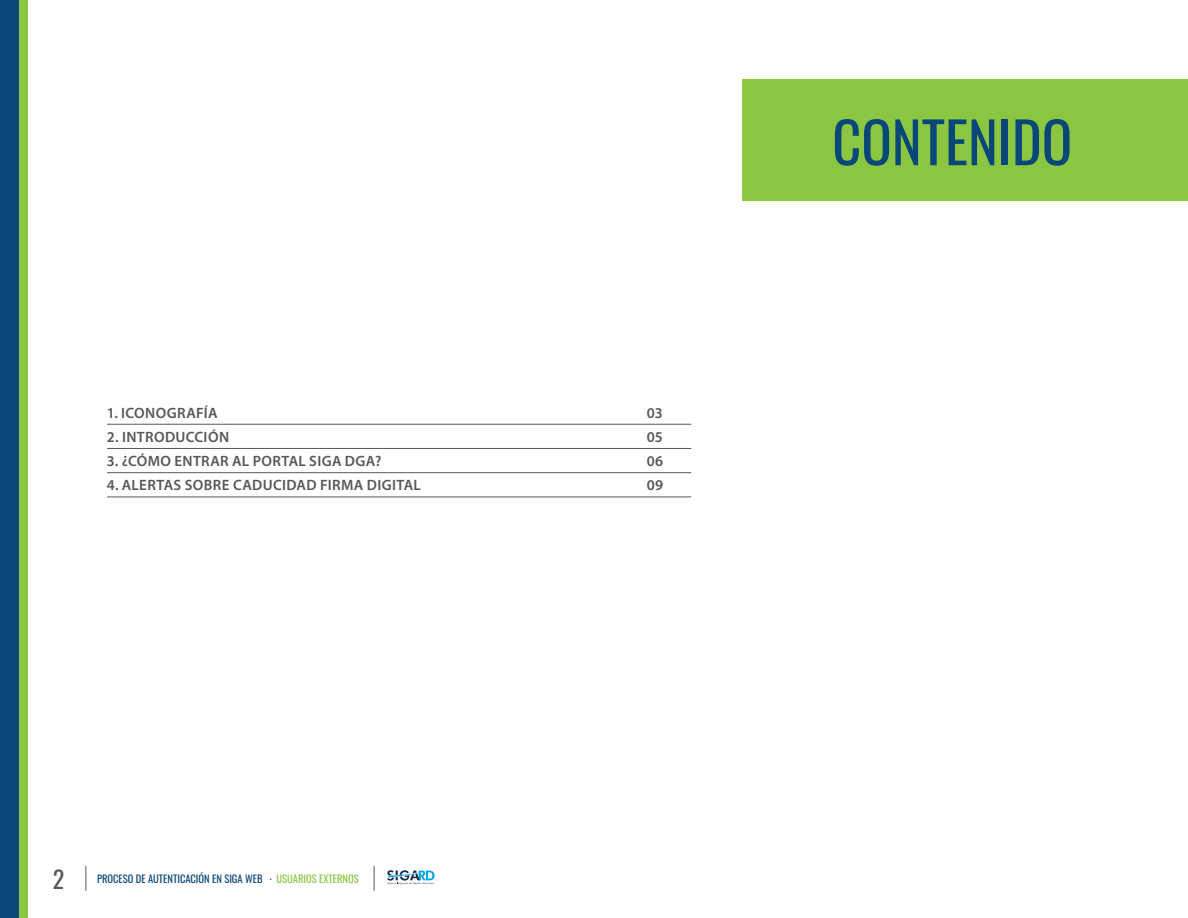
<style>
.page{position:relative;width:1188px;height:918px;background:#fff}
.page>*{position:absolute;margin:0;border:0;box-sizing:border-box;transform-origin:0 0}
.t1{font:56.55px "Oswald";color:#0a4677}
.t2{font:24px "Oswald";color:#57585a}
.t3{font:600 15px "Myriad Pro";letter-spacing:.025em;color:#57585a}
.t4{font:10.5px "Oswald";color:#0a4677}
.s1{color:#8bc642}
</style>
<div class="page">
<div style="left:0;top:0;width:28px;height:918px;background:#8bc642"></div>
<div style="left:0;top:0;width:19px;height:918px;background:#0c4779"></div>
<svg style="left:374px;top:866px;width:1px;height:25px"></svg>
<svg style="left:86px;top:866px;width:1px;height:25px"></svg>
<svg style="left:387px;top:870px;width:47px;height:15px"></svg>
<div style="left:742px;top:79px;width:446px;height:122px;background:#8bc642"></div>
<hr style="left:107px;top:424px;width:584px;height:1px;background:#57585a">
<hr style="left:107px;top:497px;width:584px;height:1px;background:#57585a">
<hr style="left:107px;top:448px;width:584px;height:1px;background:#57585a">
<hr style="left:107px;top:472px;width:584px;height:1px;background:#57585a">
<p class="t3" style="left:107px;top:404px;width:112px">1. ICONOGRAFÍA</p>
<p class="t3" style="left:647px;top:404px;width:17px">03</p>
<p class="t3" style="left:107px;top:428px;width:124px">2. INTRODUCCIÓN</p>
<p class="t3" style="left:647px;top:428px;width:18px">05</p>
<p class="t3" style="left:107px;top:452px;width:276px">3. ¿CÓMO ENTRAR AL PORTAL SIGA DGA?</p>
<p class="t3" style="left:647px;top:452px;width:18px">06</p>
<p class="t3" style="left:107px;top:476px;width:315px">4. ALERTAS SOBRE CADUCIDAD FIRMA DIGITAL</p>
<p class="t3" style="left:647px;top:476px;width:18px">09</p>
<h2 class="t2" style="left:53px;top:858px;width:13px">2</h2>
<p class="t4" style="left:97px;top:869px;width:263px">PROCESO DE AUTENTICACIÓN EN SIGA WEB . <span class="s1">USUARIOS EXTERNOS</span></p>
<p class="t1" style="left:832px;top:92px;width:242px">CONTENIDO</p>
</div>
